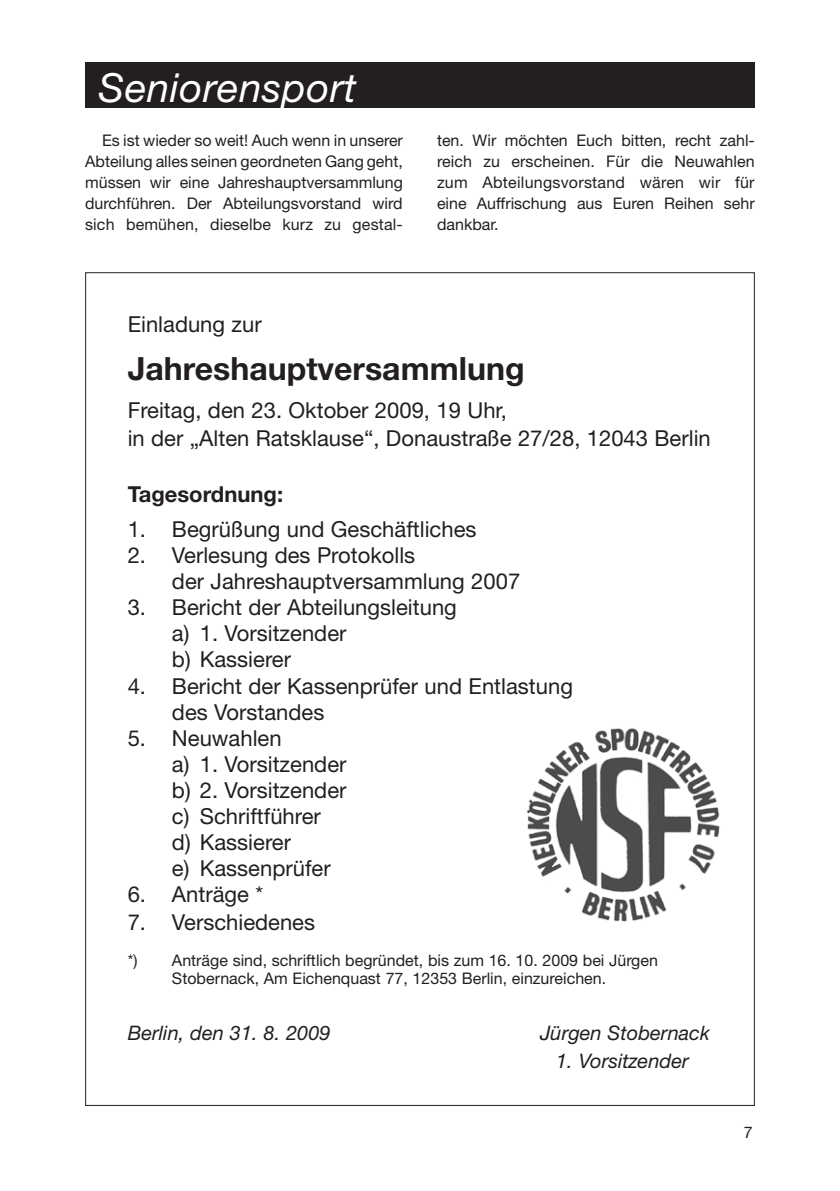
<style>
.page{position:relative;width:840px;height:1191px;background:#fff}
.page>*{position:absolute;margin:0;border:0;box-sizing:border-box;transform-origin:0 0}
.t1{font:italic 40px "Helvetica Neue";letter-spacing:.015em;color:#fff}
.t2{font:700 32px "Helvetica Neue";color:#231f20}
.t3{font:22px/26px "Helvetica Neue";color:#231f20}
.t4{font:700 22px "Helvetica Neue";color:#231f20}
.t5{font:italic 20px "Helvetica Neue";color:#231f20}
.t6{font:16px/21px "Helvetica Neue";color:#231f20;text-align:justify}
</style>
<div class="page">
<div style="left:85px;top:62px;width:669px;height:46px;background:#231f20"></div>
<img style="left:526px;top:728px;width:194px;height:194px">
<h1 class="t1" style="left:98px;top:64px;width:259px">Seniorensport</h1>
<p class="t6" style="left:85px;top:129px;width:319px;text-indent:17px">Es ist wieder so weit! Auch wenn in unserer Abteilung alles seinen geordneten Gang geht, müssen wir eine Jahreshauptversammlung durchführen. Der Abteilungsvorstand wird sich bemühen, dieselbe kurz zu gestal-</p>
<p class="t6" style="left:437px;top:129px;width:319px">ten. Wir möchten Euch bitten, recht zahl&shy;reich zu erscheinen. Für die Neuwahlen zum Abteilungsvorstand wären wir für eine Auffrischung aus Euren Reihen sehr dankbar.</p>
<h3 class="t3" style="left:128px;top:311px;width:135px">Einladung zur</h3>
<h2 class="t2" style="left:128px;top:349px;width:398px">Jahreshauptversammlung</h2>
<h3 class="t3" style="left:128px;top:395px;width:584px;line-height:28px">Freitag, den 23. Oktober 2009, 19 Uhr,<br>in der „Alten Ratsklause“, Donaustraße 27/28, 12043 Berlin</h3>
<h3 class="t4" style="left:128px;top:480px;width:157px">Tagesordnung:</h3>
<h3 class="t3" style="left:128px;top:516px;width:350px">1. Begrüßung und Geschäftliches</h3>
<h3 class="t3" style="left:172px;top:542px;width:349px;text-indent:-44px">2. Verlesung des Protokolls<br>der Jahreshauptversammlung 2007</h3>
<h3 class="t3" style="left:172px;top:594px;width:286px;text-indent:-44px">3. Bericht der Abteilungsleitung a) 1. Vorsitzender<br>b) Kassierer</h3>
<h3 class="t3" style="left:172px;top:672px;width:402px;text-indent:-44px">4. Bericht der Kassenprüfer und Entlastung des Vorstandes</h3>
<h3 class="t3" style="left:172px;top:724px;width:176px;text-indent:-44px">5. Neuwahlen<br>a) 1. Vorsitzender b) 2. Vorsitzender c) Schriftführer<br>d) Kassierer<br>e) Kassenprüfer</h3>
<h3 class="t3" style="left:128px;top:880px;width:137px">6. Anträge *</h3>
<h3 class="t3" style="left:128px;top:908px;width:189px">7. Verschiedenes</h3>
<p class="t6" style="left:128px;top:949px;width:11px">*)</p>
<p class="t6" style="left:172px;top:950px;width:487px;line-height:18px">Anträge sind, schriftlich begründet, bis zum 16. 10. 2009 bei Jürgen<br>Stobernack, Am Eichenquast 77, 12353 Berlin, einzureichen.</p>
<p class="t5" style="left:128px;top:1020px;width:204px">Berlin, den 31. 8. 2009</p>
<p class="t5" style="left:540px;top:1020px;width:171px">Jürgen Stobernack</p>
<p class="t5" style="left:556px;top:1048px;width:134px">1. Vorsitzender</p>
<p class="t6" style="left:743px;top:1121px;width:10px">7</p>
</div>
